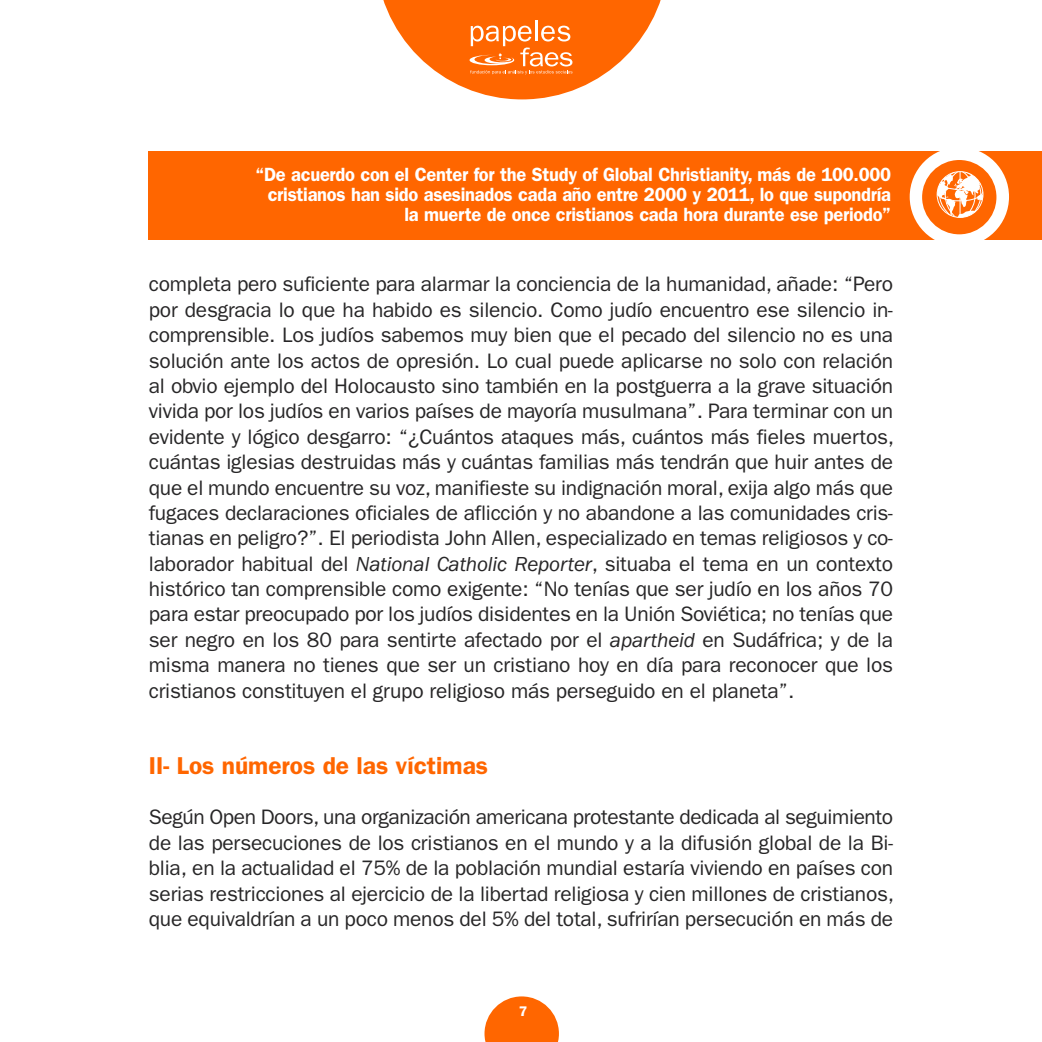
<style>
.page{position:relative;width:1042px;height:1042px;background:#fff}
.page>*{position:absolute;margin:0;border:0;box-sizing:border-box;transform-origin:0 0}
.t1{font:600 24.5px "Franklin Gothic";color:#f60}
.t2{font:21px/25.4px "Franklin Gothic";letter-spacing:-.01em;color:#272627;text-align:justify}
.t3{font:600 19.25px/20.1px "Franklin Gothic";letter-spacing:-.015em;color:#fff;text-align:right;scale:.95 1}
.t4{font:600 14px "Franklin Gothic";color:#fff}
.s1{font-style:italic}
</style>
<div class="page">
<svg style="left:383px;top:0;width:278px;height:99px"></svg>
<svg style="left:484px;top:996px;width:75px;height:46px"></svg>
<div style="left:149px;top:152px;width:893px;height:88px;background:#f60"></div>
<div style="left:909px;top:147px;width:100px;height:99px;background:#fff;border-radius:50%"></div>
<div style="left:922px;top:160px;width:74px;height:74px;background:#f60;border-radius:50%"></div>
<svg style="left:937px;top:172px;width:46px;height:45px"></svg>
<div style="left:937px;top:171px;width:46px;height:47px;border:1px solid #fff;border-radius:50%"></div>
<p class="t3" style="left:256px;top:166px;width:670px">“De acuerdo con el Center for the Study of Global Christianity, más de 100.000 cristianos han sido asesinados cada año entre 2000 y 2011, lo que supondría la muerte de once cristianos cada hora durante ese periodo”</p>
<p class="t2" style="left:149px;top:273px;width:747px">completa pero suficiente para alarmar la conciencia de la humanidad, añade: “Pero por desgracia lo que ha habido es silencio. Como judío encuentro ese silencio in&shy;comprensible. Los judíos sabemos muy bien que el pecado del silencio no es una solución ante los actos de opresión. Lo cual puede aplicarse no solo con relación al obvio ejemplo del Holocausto sino también en la postguerra a la grave situación vivida por los judíos en varios países de mayoría musulmana”. Para terminar con un evidente y lógico desgarro: “¿Cuántos ataques más, cuántos más fieles muertos, cuántas iglesias destruidas más y cuántas familias más tendrán que huir antes de que el mundo encuentre su voz, manifieste su indignación moral, exija algo más que fugaces declaraciones oficiales de aflicción y no abandone a las comunidades cris&shy;tianas en peligro?”. El periodista John Allen, especializado en temas religiosos y co&shy;laborador habitual del <span class="s1">National Catholic Reporter</span>, situaba el tema en un contexto histórico tan comprensible como exigente: “No tenías que ser judío en los años 70 para estar preocupado por los judíos disidentes en la Unión Soviética; no tenías que ser negro en los 80 para sentirte afectado por el <span class="s1">apartheid</span> en Sudáfrica; y de la misma manera no tienes que ser un cristiano hoy en día para reconocer que los cristianos constituyen el grupo religioso más perseguido en el planeta”.</p>
<p class="t1" style="left:149px;top:757px;width:341px">II- Los números de las víctimas</p>
<p class="t2" style="left:149px;top:806px;width:747px">Según Open Doors, una organización americana protestante dedicada al seguimiento de las persecuciones de los cristianos en el mundo y a la difusión global de la Bi&shy;blia, en la actualidad el 75% de la población mundial estaría viviendo en países con serias restricciones al ejercicio de la libertad religiosa y cien millones de cristianos, que equivaldrían a un poco menos del 5% del total, sufrirían persecución en más de</p>
<p class="t4" style="left:519px;top:1006px;width:10px">7</p>
</div>
